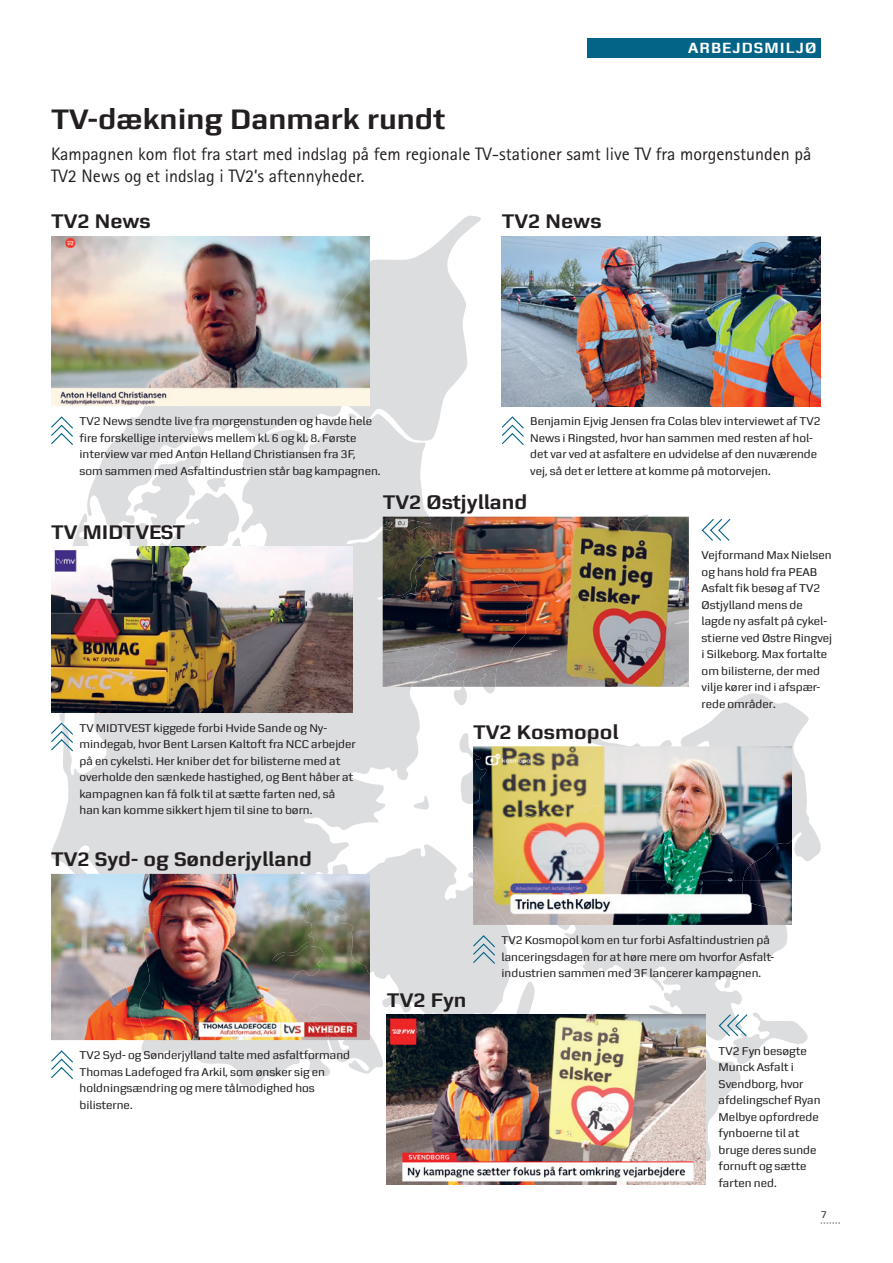
<style>
.page{position:relative;width:893px;height:1263px;background:#fff}
.page>*{position:absolute;margin:0;border:0;box-sizing:border-box;transform-origin:0 0}
.t1{font:700 30px "Zetta Sans";color:#231f20}
.t2{font:700 21px "Zetta Sans";color:#231f20}
.t3{font:18px/22.5px "Rotis Sans Serif Std";color:#231f20}
.t4{font:700 15.75px "Zetta Sans";letter-spacing:.07em;color:#fff}
.t5{font:12px/16.5px "Zetta Sans";color:#231f20}
.t6{font:10.5px "Zetta Sans";color:#231f20}
</style>
<div class="page">
<svg style="left:51px;top:513px;width:482px;height:573px;fill:#dcdddf"></svg>
<svg style="left:414px;top:795px;width:16px;height:15px"></svg>
<svg style="left:459px;top:732px;width:28px;height:72px"></svg>
<svg style="left:521px;top:692px;width:300px;height:169px"></svg>
<svg style="left:87px;top:216px;width:396px;height:339px;fill:#dcdddf"></svg>
<svg style="left:133px;top:446px;width:95px;height:85px"></svg>
<svg style="left:347px;top:412px;width:10px;height:7px"></svg>
<svg style="left:622px;top:514px;width:30px;height:3px"></svg>
<img style="left:502px;top:236px;width:319px;height:170px">
<svg style="left:501px;top:416px;width:23px;height:29px"></svg>
<img style="left:51px;top:236px;width:319px;height:170px">
<img style="left:145px;top:262px;width:225px;height:144px">
<img style="left:387px;top:1161px;width:319px;height:23px">
<img style="left:477px;top:517px;width:212px;height:85px">
<img style="left:484px;top:602px;width:205px;height:85px">
<img style="left:477px;top:648px;width:8px;height:39px">
<img style="left:383px;top:517px;width:94px;height:170px">
<img style="left:622px;top:517px;width:26px;height:15px">
<svg style="left:701px;top:519px;width:30px;height:22px"></svg>
<svg style="left:51px;top:416px;width:22px;height:29px"></svg>
<img style="left:51px;top:546px;width:302px;height:166px">
<svg style="left:51px;top:722px;width:23px;height:30px"></svg>
<img style="left:51px;top:874px;width:87px;height:166px">
<img style="left:75px;top:874px;width:234px;height:41px">
<img style="left:138px;top:915px;width:171px;height:125px">
<img style="left:94px;top:883px;width:25px;height:40px">
<svg style="left:122px;top:935px;width:10px;height:11px"></svg>
<img style="left:110px;top:961px;width:23px;height:43px">
<svg style="left:51px;top:1049px;width:23px;height:31px"></svg>
<img style="left:473px;top:835px;width:106px;height:9px">
<img style="left:696px;top:835px;width:96px;height:9px">
<img style="left:473px;top:753px;width:14px;height:50px">
<img style="left:605px;top:746px;width:121px;height:91px">
<img style="left:521px;top:806px;width:46px;height:38px">
<img style="left:672px;top:788px;width:11px;height:18px">
<img style="left:309px;top:844px;width:500px;height:317px">
<svg style="left:821px;top:1222px;width:19px;height:1px"></svg>
<div style="left:587px;top:38px;width:234px;height:19px;background:#036488"></div>
<h3 class="t4" style="left:688px;top:39px;width:130px">ARBEJDSMILJØ</h3>
<h1 class="t1" style="left:51px;top:102px;width:396px">TV-dækning Danmark rundt</h1>
<h3 class="t3" style="left:51px;top:142px;width:762px">Kampagnen kom flot fra start med indslag på fem regionale TV-stationer samt live TV fra morgenstunden på<br>TV2 News og et indslag i TV2’s aftennyheder.</h3>
<h2 class="t2" style="left:51px;top:210px;width:101px">TV2 News</h2>
<h2 class="t2" style="left:502px;top:210px;width:101px">TV2 News</h2>
<p class="t5" style="left:80px;top:413px;width:302px">TV2 News sendte live fra morgenstunden og havde hele fire forskellige interviews mellem kl. 6 og kl. 8. Første interview var med Anton Helland Christiansen fra 3F, som sam men med Asfaltindustrien står bag kampagnen.</p>
<p class="t5" style="left:530px;top:413px;width:292px">Benjamin Ejvig Jensen fra Colas blev interviewet af TV2<br>News i Ringsted, hvor han sammen med resten af hol&shy;det var ved at asfaltere en udvidelse af den nuværende vej, så det er lettere at komme på motorvejen.</p>
<h2 class="t2" style="left:51px;top:520px;width:136px">TV MIDTVEST</h2>
<p class="t5" style="left:80px;top:719px;width:278px">TV MIDTVEST kiggede forbi Hvide Sande og Ny&shy;minde gab, hvor Bent Larsen Kaltoft fra NCC arbej der på en cykelsti. Her kniber det for bilisterne med at overholde den sænkede hastighed, og Bent håber at kampagnen kan få folk til at sætte farten ned, så han kan komme sikkert hjem til sine to børn.</p>
<h2 class="t2" style="left:51px;top:848px;width:262px">TV2 Syd- og Sønderjylland</h2>
<p class="t5" style="left:80px;top:1047px;width:272px">TV2 Syd- og Sønderjylland talte med asfalt formand Thomas Ladefoged fra Arkil, som ønsker sig en holdningsændring og mere tålmodighed hos bilisterne.</p>
<h2 class="t2" style="left:383px;top:490px;width:146px">TV2 Østjylland</h2>
<h2 class="t2" style="left:473px;top:720px;width:147px">TV2 Kosmopol</h2>
<p class="t5" style="left:702px;top:547px;width:132px">Vejformand Max Nielsen og hans hold fra PEAB<br>Asfalt fik besøg af TV2<br>Østjylland mens de lagde ny asfalt på cykel&shy;stierne ved Østre Ringvej i Silkeborg. Max fortalte om bilisterne, der med vilje kører ind i afspær&shy;rede områder.</p>
<h2 class="t2" style="left:387px;top:988px;width:81px">TV2 Fyn</h2>
<p class="t5" style="left:502px;top:932px;width:274px">TV2 Kosmopol kom en tur forbi Asfaltindustrien på lancerings dagen for at høre mere om hvorfor Asfalt&shy;industrien sammen med 3F lancerer kampagnen.</p>
<p class="t5" style="left:719px;top:1042px;width:103px">TV2 Fyn besøgte<br>Munck Asfalt i<br>Svendborg, hvor afdelingschef Ryan<br>Melbye opfordrede fynboerne til at bruge deres sunde fornuft og sætte farten ned.</p>
<p class="t6" style="left:821px;top:1209px;width:8px">7</p>
</div>
